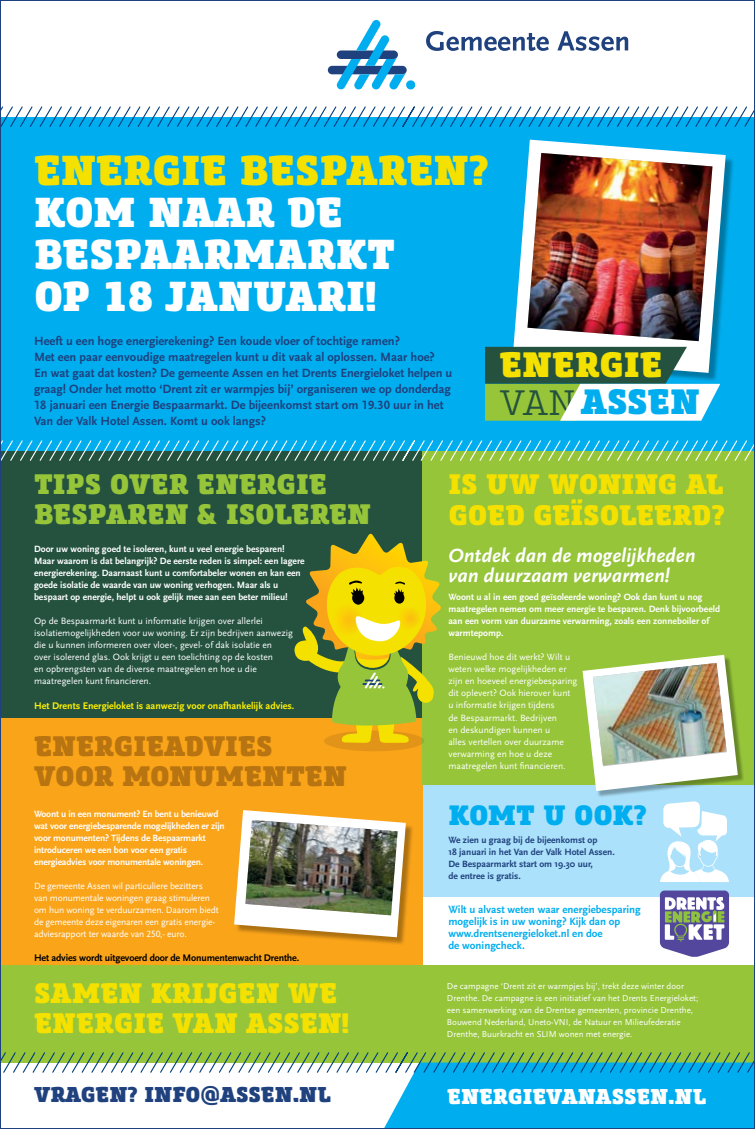
<style>
.page{position:relative;width:755px;height:1129px;background:#fff}
.page>*{position:absolute;margin:0;border:0;box-sizing:border-box;transform-origin:0 0}
.t1{font:800 41.7px/42px "Core Slab M85";color:#fff}
.t2{font:800 41.7px "Core Slab M85";color:#f5e100}
.t3{font:800 35.2px "Core Slab M85";color:#f5e100}
.t4{font:800 35.1px "Core Slab M85";letter-spacing:-.005em;color:#00aeef}
.t5{font:800 28.1px/30.1px "Core Slab M85";color:#f5e100}
.t6{font:800 28.1px/30.1px "Core Slab M85";color:#96c53a}
.t7{font:800 28.1px/30.1px "Core Slab M85";color:#b87410}
.t8{font:800 27.9px "Core Slab M85";letter-spacing:-.01em;color:#00aeef}
.t9{font:800 21.4px "Core Slab M85";color:#1f417e}
.t10{font:800 21.4px "Core Slab M85";color:#fff}
.t11{font:italic 700 20px/19px "Scala Sans";color:#fff}
.t12{font:15.8px "Phosphate Solid";color:#8ec23f}
.t13{font:700 12.5px/16px "Scala Sans LF";color:#1f417e}
.t14{font:700 11px/12px "Scala Sans LF";color:#00aeef}
.t15{font:700 10px "Scala Sans LF";color:#fff200}
.t16{font:700 10px "Scala Sans LF";letter-spacing:-.015em;color:#000}
.t17{font:9.5px/12px "Scala Sans LF";color:#fff}
.t18{font:700 9.5px/12px "Scala Sans LF";color:#fff}
.t19{font:700 9.5px/12px "Scala Sans";color:#1f417e}
.t20{font:9px/12px "Scala Sans";color:#fff}
.s1{font-family:"Core Slab M35";font-weight:300;font-size:35.2px;color:#24523f}
</style>
<div class="page">
<div style="left:422px;top:784px;width:332px;height:112px;background:#abe1fa"></div>
<div style="left:0;top:718px;width:422px;height:247px;background:#faa41a"></div>
<div style="left:0;top:965px;width:754px;height:97px;background:#96c53a"></div>
<div style="left:0;top:447px;width:454px;height:271px;background:#24523f"></div>
<div style="left:422px;top:450px;width:332px;height:334px;background:#96c53a"></div>
<div style="left:0;top:117px;width:754px;height:333px;background:#00aeef"></div>
<div style="left:327px;top:66px;width:79px;height:8px;background:#1f417e;border-radius:4px"></div>
<svg style="left:426px;top:31px;width:122px;height:20px"></svg>
<svg style="left:557px;top:31px;width:70px;height:20px"></svg>
<svg style="left:336px;top:20px;width:79px;height:70px"></svg>
<div style="left:235px;top:811px;width:179px;height:134px;background:#000;opacity:.31"></div>
<svg style="left:234px;top:810px;width:171px;height:127px"></svg>
<img style="left:245px;top:819px;width:152px;height:96px">
<div style="left:583px;top:656px;width:160px;height:141px;background:#000;opacity:.31"></div>
<svg style="left:582px;top:654px;width:155px;height:137px"></svg>
<img style="left:592px;top:662px;width:134px;height:103px">
<div style="left:515px;top:142px;width:219px;height:240px;background:#000;opacity:.31"></div>
<svg style="left:512px;top:140px;width:213px;height:233px"></svg>
<img style="left:527px;top:153px;width:185px;height:188px">
<svg style="left:324px;top:730px;width:100px;height:21px"></svg>
<svg style="left:294px;top:533px;width:147px;height:209px"></svg>
<svg style="left:485px;top:347px;width:234px;height:73px;background:#80a689"></svg>
<svg style="left:2px;top:106px;width:750px;height:21px"></svg>
<svg style="left:2px;top:440px;width:750px;height:21px"></svg>
<svg style="left:660px;top:801px;width:68px;height:80px"></svg>
<svg style="left:2px;top:1052px;width:750px;height:74px"></svg>
<svg style="left:659px;top:890px;width:69px;height:66px"></svg>
<h1 class="t2" style="left:34px;top:142px;width:457px">ENERGIE BESPAREN?</h1>
<h1 class="t1" style="left:34px;top:191px;width:362px">KOM NAAR DE<br>BESPAARMARKT<br>OP 18 JANUARI!</h1>
<p class="t13" style="left:34px;top:332px;width:419px">Heeft u een hoge energierekening? Een koude vloer of tochtige ramen?<br>Met een paar eenvoudige maatregelen kunt u dit vaak al oplossen. Maar hoe?<br>En wat gaat dat kosten? De gemeente Assen en het Drents Energieloket helpen u graag! Onder het motto ‘Drent zit er warmpjes bij’ organiseren we op donderdag 18 januari een Energie Bespaarmarkt. De bijeenkomst start om 19.30 uur in het Van der Valk Hotel Assen. Komt u ook langs?</p>
<h2 class="t3" style="left:499px;top:341px;width:164px">ENERGIE</h2>
<h3 class="t4" style="left:499px;top:378px;width:201px"><span class="s1">VAN</span>ASSEN</h3>
<h3 class="t6" style="left:34px;top:469px;width:338px">TIPS OVER ENERGIE<br>BESPAREN &amp; ISOLEREN</h3>
<h3 class="t5" style="left:448px;top:469px;width:278px">IS UW WONING AL<br>GOED GEÏSOLEERD?</h3>
<p class="t18" style="left:34px;top:543px;width:272px">Door uw woning goed te isoleren, kunt u veel energie besparen!<br>Maar waarom is dat belangrijk? De eerste reden is simpel: een lagere energierekening. Daarnaast kunt u comfortabeler wonen en kan een goede isolatie de waarde van uw woning verhogen. Maar als u bespaart op energie, helpt u ook gelijk mee aan een beter milieu!</p>
<p class="t17" style="left:34px;top:615px;width:260px">Op de Bespaarmarkt kunt u informatie krijgen over allerlei isolatiemogelijkheden voor uw woning. Er zijn bedrijven aanwezig die u kunnen informeren over vloer-, gevel- of dak isolatie en<br>over isolerend glas. Ook krijgt u een toelichting op de kosten<br>en opbrengsten van de diverse maatregelen en hoe u die maatregelen kunt financieren.</p>
<p class="t15" style="left:34px;top:699px;width:262px">Het Drents Energieloket is aanwezig voor onafhankelijk advies.</p>
<h3 class="t7" style="left:34px;top:730px;width:314px">ENERGIEADVIES<br>VOOR MONUMENTEN</h3>
<p class="t18" style="left:34px;top:807px;width:192px">Woont u in een monument? En bent u benieuwd wat voor energiebesparende mogelijkheden er zijn voor monumenten? Tijdens de Bespaarmarkt introduceren we een bon voor een gratis energieadvies voor monumentale woningen.</p>
<p class="t17" style="left:34px;top:879px;width:186px">De gemeente Assen wil particuliere bezitters van monumentale woningen graag stimuleren om hun woning te verduurzamen. Daarom biedt de gemeente deze eigenaren een gratis energie&shy;adviesrapport ter waarde van 250,- euro.</p>
<p class="t16" style="left:34px;top:951px;width:266px">Het advies wordt uitgevoerd door de Monumentenwacht Drenthe.</p>
<h3 class="t5" style="left:34px;top:977px;width:316px">SAMEN KRIJGEN WE<br>ENERGIE VAN ASSEN!</h3>
<h3 class="t11" style="left:448px;top:546px;width:248px">Ontdek dan de mogelijkheden van duurzaam verwarmen!</h3>
<p class="t18" style="left:448px;top:591px;width:273px">Woont u al in een goed geïsoleerde woning? Ook dan kunt u nog maatregelen nemen om meer energie te besparen. Denk bijvoorbeeld aan een vorm van duurzame verwarming, zoals een zonneboiler of warmtepomp.</p>
<p class="t17" style="left:448px;top:651px;width:130px">Benieuwd hoe dit werkt? Wilt u weten welke mogelijkheden er zijn en hoeveel energiebesparing dit oplevert? Ook hierover kunt u informatie krijgen tijdens<br>de Bespaarmarkt. Bedrijven<br>en deskundigen kunnen u<br>alles vertellen over duurzame verwarming en hoe u deze maatregelen kunt financieren.</p>
<h3 class="t8" style="left:448px;top:796px;width:200px">KOMT U OOK?</h3>
<p class="t19" style="left:448px;top:833px;width:168px">We zien u graag bij de bijeenkomst op<br>18 januari in het Van der Valk Hotel Assen.<br>De Bespaarmarkt start om 19.30 uur,<br>de entree is gratis.</p>
<p class="t14" style="left:448px;top:902px;width:194px">Wilt u alvast weten waar energiebesparing mogelijk is in uw woning? Kijk dan op www.drentsenergieloket.nl en doe<br>de woningcheck.</p>
<h3 class="t12" style="left:700px;top:905px;width:13px">G</h3>
<p class="t20" style="left:446px;top:979px;width:252px">De campagne ‘Drent zit er warmpjes bij’, trekt deze winter door Drenthe. De campagne is een initiatief van het Drents Energieloket; een samenwerking van de Drentse gemeenten, provincie Drenthe, Bouwend Nederland, Uneto-VNI, de Natuur en Milieufederatie Drenthe, Buurkracht en SLIM wonen met energie.</p>
<h3 class="t9" style="left:34px;top:1079px;width:298px">VRAGEN? INFO@ASSEN.NL</h3>
<h3 class="t10" style="left:447px;top:1081px;width:260px">ENERGIEVANASSEN.NL</h3>
</div>
